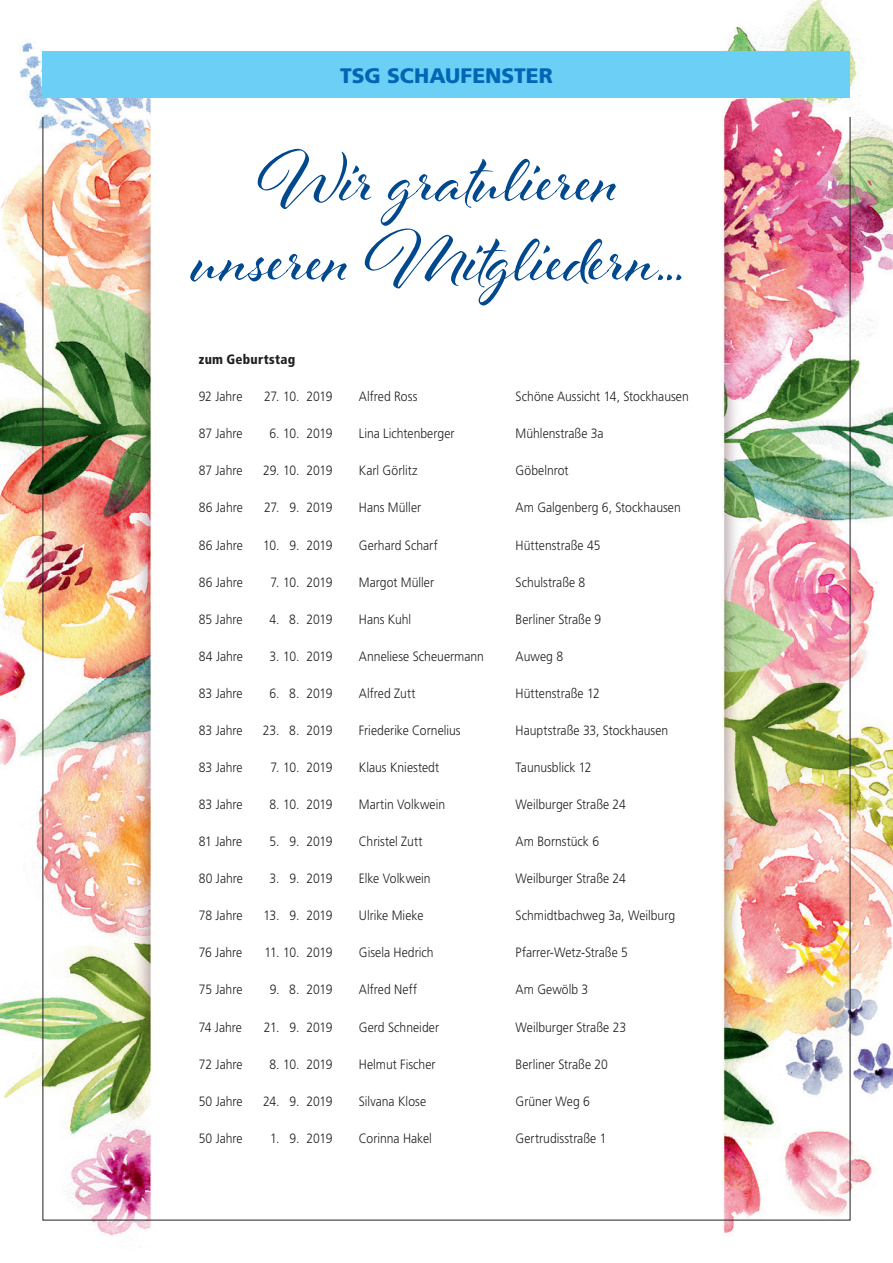
<style>
.page{position:relative;width:893px;height:1263px;background:#fff}
.page>*{position:absolute;margin:0;border:0;box-sizing:border-box;transform-origin:0 0}
.t1{font:900 21px "Frutiger LT";letter-spacing:.005em;color:#0166b3}
.t2{font:300 13.5px "Frutiger LT";color:#231f20;scale:.9 1}
.t3{font:900 condensed 13.5px "Frutiger LT";letter-spacing:.025em;color:#231f20}
</style>
<div class="page">
<img style="left:0;top:0;width:893px;height:1236px">
<img style="left:42px;top:116px;width:809px;height:1105px">
<div style="left:43px;top:51px;width:807px;height:47px;background:#6bcff6"></div>
<svg style="left:190px;top:149px;width:491px;height:156px"></svg>
<h1 class="t1" style="left:340px;top:63px;width:214px">TSG SCHAUFENSTER</h1>
<p class="t3" style="left:199px;top:351px;width:98px">zum Geburtstag</p>
<p class="t2" style="left:199px;top:389px;width:50px">92 Jahre</p>
<p class="t2" style="left:264px;top:389px;width:77px">27. 10. 2019</p>
<p class="t2" style="left:359px;top:389px;width:67px">Alfred Ross</p>
<p class="t2" style="left:516px;top:389px;width:194px">Schöne Aussicht 14, Stockhausen</p>
<p class="t2" style="left:199px;top:426px;width:50px">87 Jahre</p>
<p class="t2" style="left:269px;top:426px;width:72px">6. 10. 2019</p>
<p class="t2" style="left:359px;top:426px;width:108px">Lina Lichtenberger</p>
<p class="t2" style="left:516px;top:426px;width:99px">Mühlenstraße 3a</p>
<p class="t2" style="left:199px;top:463px;width:50px">87 Jahre</p>
<p class="t2" style="left:263px;top:463px;width:79px">29. 10. 2019</p>
<p class="t2" style="left:359px;top:463px;width:67px">Karl Görlitz</p>
<p class="t2" style="left:516px;top:463px;width:60px">Göbelnrot</p>
<p class="t2" style="left:199px;top:500px;width:50px">86 Jahre</p>
<p class="t2" style="left:264px;top:500px;width:77px">27. 9. 2019</p>
<p class="t2" style="left:359px;top:500px;width:71px">Hans Müller</p>
<p class="t2" style="left:516px;top:500px;width:185px">Am Galgenberg 6, Stockhausen</p>
<p class="t2" style="left:199px;top:537px;width:50px">86 Jahre</p>
<p class="t2" style="left:263px;top:537px;width:78px">10. 9. 2019</p>
<p class="t2" style="left:359px;top:537px;width:89px">Gerhard Scharf</p>
<p class="t2" style="left:516px;top:537px;width:96px">Hüttenstraße 45</p>
<p class="t2" style="left:199px;top:574px;width:50px">86 Jahre</p>
<p class="t2" style="left:271px;top:574px;width:70px">7. 10. 2019</p>
<p class="t2" style="left:359px;top:574px;width:85px">Margot Müller</p>
<p class="t2" style="left:516px;top:574px;width:79px">Schulstraße 8</p>
<p class="t2" style="left:199px;top:611px;width:50px">85 Jahre</p>
<p class="t2" style="left:269px;top:611px;width:72px">4. 8. 2019</p>
<p class="t2" style="left:359px;top:611px;width:60px">Hans Kuhl</p>
<p class="t2" style="left:516px;top:611px;width:97px">Berliner Straße 9</p>
<p class="t2" style="left:199px;top:648px;width:51px">84 Jahre</p>
<p class="t2" style="left:270px;top:648px;width:71px">3. 10. 2019</p>
<p class="t2" style="left:359px;top:648px;width:140px">Anneliese Scheuermann</p>
<p class="t2" style="left:516px;top:648px;width:54px">Auweg 8</p>
<p class="t2" style="left:199px;top:685px;width:50px">83 Jahre</p>
<p class="t2" style="left:269px;top:685px;width:72px">6. 8. 2019</p>
<p class="t2" style="left:359px;top:685px;width:64px">Alfred Zutt</p>
<p class="t2" style="left:516px;top:685px;width:95px">Hüttenstraße 12</p>
<p class="t2" style="left:199px;top:722px;width:50px">83 Jahre</p>
<p class="t2" style="left:263px;top:722px;width:79px">23. 8. 2019</p>
<p class="t2" style="left:359px;top:722px;width:115px">Friederike Cornelius</p>
<p class="t2" style="left:516px;top:722px;width:171px">Hauptstraße 33, Stockhausen</p>
<p class="t2" style="left:199px;top:760px;width:50px">83 Jahre</p>
<p class="t2" style="left:271px;top:760px;width:70px">7. 10. 2019</p>
<p class="t2" style="left:359px;top:760px;width:91px">Klaus Kniestedt</p>
<p class="t2" style="left:516px;top:760px;width:86px">Taunusblick 12</p>
<p class="t2" style="left:199px;top:797px;width:50px">83 Jahre</p>
<p class="t2" style="left:269px;top:797px;width:72px">8. 10. 2019</p>
<p class="t2" style="left:359px;top:797px;width:97px">Martin Volkwein</p>
<p class="t2" style="left:516px;top:797px;width:124px">Weilburger Straße 24</p>
<p class="t2" style="left:199px;top:834px;width:50px">81 Jahre</p>
<p class="t2" style="left:270px;top:834px;width:71px">5. 9. 2019</p>
<p class="t2" style="left:359px;top:834px;width:72px">Christel Zutt</p>
<p class="t2" style="left:516px;top:834px;width:94px">Am Bornstück 6</p>
<p class="t2" style="left:199px;top:871px;width:51px">80 Jahre</p>
<p class="t2" style="left:270px;top:871px;width:71px">3. 9. 2019</p>
<p class="t2" style="left:359px;top:871px;width:81px">Elke Volkwein</p>
<p class="t2" style="left:516px;top:871px;width:124px">Weilburger Straße 24</p>
<p class="t2" style="left:199px;top:908px;width:50px">78 Jahre</p>
<p class="t2" style="left:264px;top:908px;width:78px">13. 9. 2019</p>
<p class="t2" style="left:359px;top:908px;width:73px">Ulrike Mieke</p>
<p class="t2" style="left:516px;top:908px;width:179px">Schmidtbachweg 3a, Weilburg</p>
<p class="t2" style="left:199px;top:945px;width:50px">76 Jahre</p>
<p class="t2" style="left:265px;top:945px;width:77px">11. 10. 2019</p>
<p class="t2" style="left:359px;top:945px;width:85px">Gisela Hedrich</p>
<p class="t2" style="left:516px;top:945px;width:126px">Pfarrer-Wetz-Straße 5</p>
<p class="t2" style="left:199px;top:982px;width:50px">75 Jahre</p>
<p class="t2" style="left:270px;top:982px;width:71px">9. 8. 2019</p>
<p class="t2" style="left:359px;top:982px;width:66px">Alfred Neff</p>
<p class="t2" style="left:516px;top:982px;width:82px">Am Gewölb 3</p>
<p class="t2" style="left:199px;top:1019px;width:49px">74 Jahre</p>
<p class="t2" style="left:264px;top:1019px;width:78px">21. 9. 2019</p>
<p class="t2" style="left:359px;top:1019px;width:91px">Gerd Schneider</p>
<p class="t2" style="left:516px;top:1019px;width:124px">Weilburger Straße 23</p>
<p class="t2" style="left:199px;top:1056px;width:50px">72 Jahre</p>
<p class="t2" style="left:269px;top:1056px;width:72px">8. 10. 2019</p>
<p class="t2" style="left:359px;top:1056px;width:87px">Helmut Fischer</p>
<p class="t2" style="left:516px;top:1056px;width:104px">Berliner Straße 20</p>
<p class="t2" style="left:199px;top:1093px;width:50px">50 Jahre</p>
<p class="t2" style="left:263px;top:1093px;width:79px">24. 9. 2019</p>
<p class="t2" style="left:359px;top:1093px;width:76px">Silvana Klose</p>
<p class="t2" style="left:516px;top:1093px;width:84px">Grüner Weg 6</p>
<p class="t2" style="left:199px;top:1130px;width:50px">50 Jahre</p>
<p class="t2" style="left:270px;top:1130px;width:71px">1. 9. 2019</p>
<p class="t2" style="left:359px;top:1130px;width:83px">Corinna Hakel</p>
<p class="t2" style="left:516px;top:1130px;width:102px">Gertrudisstraße 1</p>
</div>
